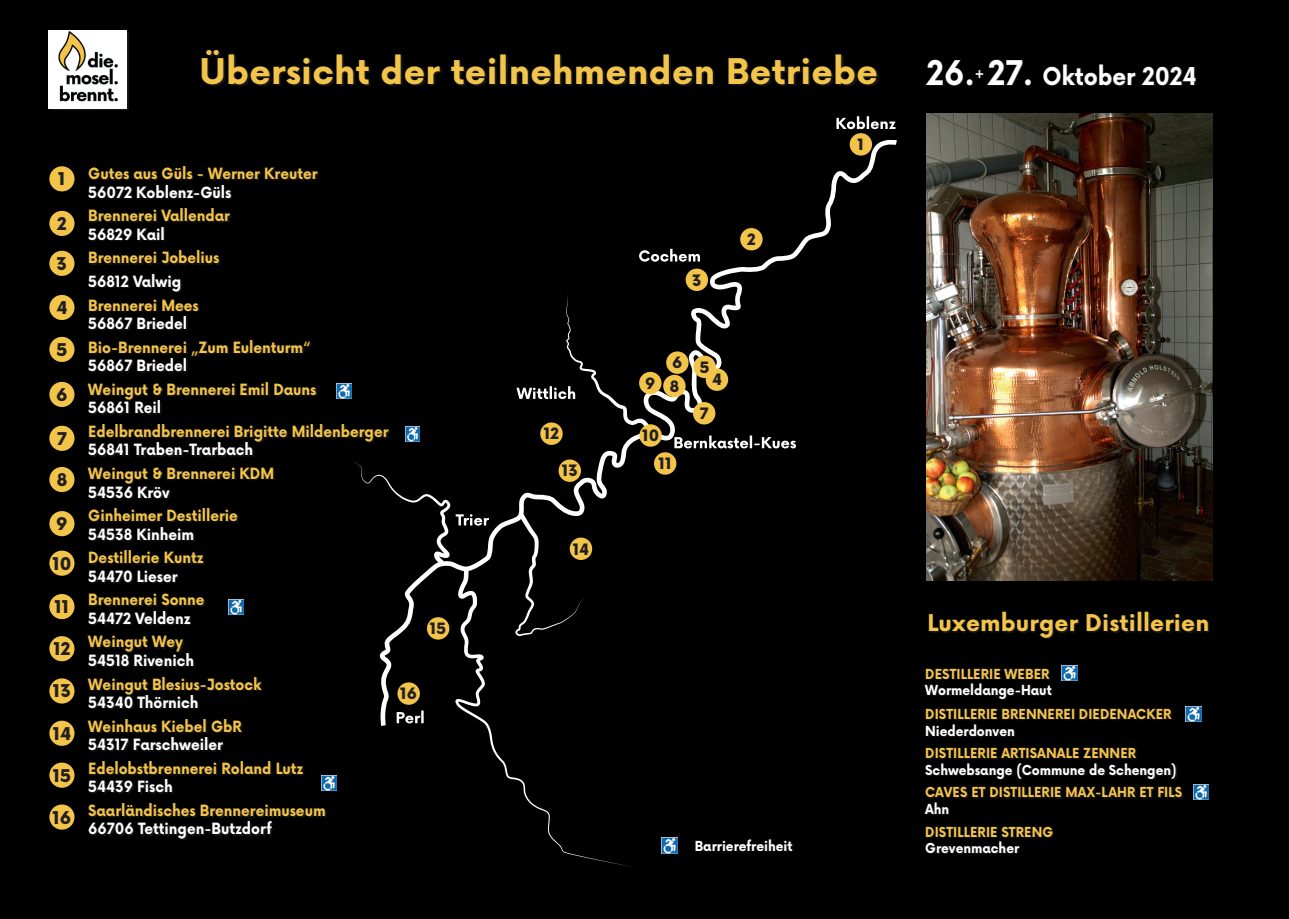
<style>
.page{position:relative;width:1289px;height:919px;background:#fff}
.page>*{position:absolute;margin:0;border:0;box-sizing:border-box;transform-origin:0 0}
.t1{font:700 34.5px "Now";letter-spacing:.01em;color:#f3c44a}
.t2{font:700 33.15px "Now";color:#fff;scale:.93 1}
.t3{font:700 24px "Now";color:#fff;scale:.93 1}
.t4{font:700 22.5px "Now";letter-spacing:.01em;color:#f3c44a}
.t5{font:900 17.1px "Now";color:#231f20}
.t6{font:900 15.3px "Now";color:#231f20}
.t7{font:700 15.15px "Now";color:#f3c44a;scale:.93 1}
.t8{font:700 15.15px "Now";color:#fff;scale:.93 1}
.t9{font:700 13.5px "Now";letter-spacing:.015em;color:#f3c44a;scale:.93 1}
.t10{font:700 13.5px "Now";color:#fff;scale:.93 1}
.t11{font:700 12.75px "Now";color:#fff;scale:.93 1}
.s1{font-size:33.15px}
</style>
<div class="page">
<div style="left:0;top:0;width:1288px;height:918px;background:#000"></div>
<div style="left:50px;top:32px;width:79px;height:79px;background:#231f20;opacity:.75"></div>
<img style="left:49px;top:30px;width:77px;height:78px">
<div style="left:925px;top:60px;width:272px;height:27px;background:#231f20;opacity:.75"></div>
<img style="left:926px;top:113px;width:286px;height:467px">
<svg style="left:390px;top:138px;width:506px;height:586px"></svg>
<svg style="left:455px;top:568px;width:179px;height:299px"></svg>
<svg style="left:515px;top:512px;width:71px;height:124px"></svg>
<svg style="left:836px;top:116px;width:59px;height:13px"></svg>
<svg style="left:396px;top:710px;width:27px;height:13px"></svg>
<svg style="left:390px;top:459px;width:99px;height:105px"></svg>
<svg style="left:674px;top:435px;width:122px;height:13px"></svg>
<svg style="left:639px;top:249px;width:61px;height:13px"></svg>
<svg style="left:516px;top:293px;width:137px;height:141px"></svg>
<div style="left:203px;top:51px;width:676px;height:35px;background:#231f20;opacity:.75"></div>
<div style="left:929px;top:612px;width:280px;height:27px;background:#231f20;opacity:.75"></div>
<div style="left:849px;top:133px;width:23px;height:22px;background:#f3c44a;border-radius:50%"></div>
<div style="left:666px;top:351px;width:22px;height:23px;background:#f3c44a;border-radius:50%"></div>
<div style="left:705px;top:368px;width:23px;height:23px;background:#f3c44a;border-radius:50%"></div>
<div style="left:693px;top:355px;width:22px;height:23px;background:#f3c44a;border-radius:50%"></div>
<div style="left:540px;top:422px;width:22px;height:23px;background:#f3c44a;border-radius:50%"></div>
<div style="left:558px;top:459px;width:23px;height:23px;background:#f3c44a;border-radius:50%"></div>
<div style="left:639px;top:424px;width:22px;height:22px;background:#f3c44a;border-radius:50%"></div>
<div style="left:569px;top:537px;width:23px;height:23px;background:#f3c44a;border-radius:50%"></div>
<div style="left:740px;top:228px;width:22px;height:22px;background:#f3c44a;border-radius:50%"></div>
<div style="left:925px;top:668px;width:258px;height:186px;background:#231f20;opacity:.75"></div>
<div style="left:693px;top:402px;width:22px;height:22px;background:#f3c44a;border-radius:50%"></div>
<div style="left:663px;top:375px;width:22px;height:22px;background:#f3c44a;border-radius:50%"></div>
<div style="left:639px;top:372px;width:22px;height:22px;background:#f3c44a;border-radius:50%"></div>
<div style="left:654px;top:452px;width:22px;height:22px;background:#f3c44a;border-radius:50%"></div>
<div style="left:397px;top:682px;width:23px;height:22px;background:#f3c44a;border-radius:50%"></div>
<div style="left:685px;top:268px;width:23px;height:23px;background:#f3c44a;border-radius:50%"></div>
<div style="left:88px;top:167px;width:302px;height:673px;background:#231f20;opacity:.75"></div>
<div style="left:49px;top:166px;width:25px;height:25px;background:#f3c44a;border-radius:50%"></div>
<div style="left:49px;top:211px;width:25px;height:25px;background:#f3c44a;border-radius:50%"></div>
<div style="left:49px;top:251px;width:25px;height:25px;background:#f3c44a;border-radius:50%"></div>
<div style="left:49px;top:295px;width:25px;height:25px;background:#f3c44a;border-radius:50%"></div>
<div style="left:49px;top:337px;width:25px;height:25px;background:#f3c44a;border-radius:50%"></div>
<div style="left:49px;top:382px;width:25px;height:25px;background:#f3c44a;border-radius:50%"></div>
<div style="left:49px;top:425px;width:25px;height:26px;background:#f3c44a;border-radius:50%"></div>
<div style="left:49px;top:467px;width:25px;height:25px;background:#f3c44a;border-radius:50%"></div>
<div style="left:49px;top:511px;width:25px;height:25px;background:#f3c44a;border-radius:50%"></div>
<div style="left:49px;top:550px;width:25px;height:25px;background:#f3c44a;border-radius:50%"></div>
<div style="left:49px;top:636px;width:25px;height:25px;background:#f3c44a;border-radius:50%"></div>
<div style="left:49px;top:678px;width:25px;height:25px;background:#f3c44a;border-radius:50%"></div>
<div style="left:49px;top:720px;width:25px;height:25px;background:#f3c44a;border-radius:50%"></div>
<div style="left:49px;top:762px;width:25px;height:25px;background:#f3c44a;border-radius:50%"></div>
<div style="left:49px;top:804px;width:25px;height:25px;background:#f3c44a;border-radius:50%"></div>
<div style="left:49px;top:594px;width:25px;height:25px;background:#f3c44a;border-radius:50%"></div>
<div style="left:427px;top:617px;width:22px;height:22px;background:#f3c44a;border-radius:50%"></div>
<img style="left:336px;top:383px;width:15px;height:15px">
<div style="left:696px;top:839px;width:98px;height:13px;background:#231f20;opacity:.75"></div>
<img style="left:661px;top:837px;width:16px;height:16px">
<img style="left:1193px;top:784px;width:15px;height:15px">
<img style="left:1061px;top:665px;width:16px;height:16px">
<img style="left:1185px;top:706px;width:16px;height:16px">
<img style="left:321px;top:775px;width:15px;height:15px">
<img style="left:228px;top:599px;width:15px;height:15px">
<h1 class="t1" style="left:199px;top:46px;width:680px">Übersicht der teilnehmenden Betriebe</h1>
<p class="t5" style="left:58px;top:167px;width:9px">1</p>
<p class="t5" style="left:57px;top:211px;width:11px">2</p>
<p class="t5" style="left:57px;top:251px;width:12px">3</p>
<p class="t5" style="left:56px;top:295px;width:13px">4</p>
<p class="t5" style="left:56px;top:337px;width:12px">5</p>
<p class="t5" style="left:56px;top:382px;width:13px">6</p>
<p class="t5" style="left:57px;top:426px;width:11px">7</p>
<p class="t5" style="left:57px;top:467px;width:12px">8</p>
<p class="t5" style="left:56px;top:511px;width:13px">9</p>
<p class="t5" style="left:52px;top:551px;width:21px">10</p>
<p class="t5" style="left:55px;top:594px;width:16px">11</p>
<p class="t5" style="left:53px;top:636px;width:18px">12</p>
<p class="t5" style="left:53px;top:678px;width:19px">13</p>
<p class="t5" style="left:53px;top:721px;width:20px">14</p>
<p class="t5" style="left:53px;top:763px;width:20px">15</p>
<p class="t5" style="left:53px;top:804px;width:20px">16</p>
<p class="t7" style="left:88px;top:162px;width:248px">Gutes aus Güls - Werner Kreuter</p>
<p class="t8" style="left:88px;top:181px;width:155px">56072 Koblenz-Güls</p>
<p class="t7" style="left:88px;top:204px;width:154px">Brennerei Vallendar</p>
<p class="t8" style="left:88px;top:223px;width:84px">56829 Kail</p>
<p class="t7" style="left:88px;top:247px;width:143px">Brennerei Jobelius</p>
<p class="t8" style="left:88px;top:270px;width:102px">56812 Valwig</p>
<p class="t7" style="left:88px;top:294px;width:120px">Brennerei Mees</p>
<p class="t8" style="left:88px;top:312px;width:108px">56867 Briedel</p>
<p class="t7" style="left:88px;top:336px;width:241px">Bio-Brennerei „Zum Eulenturm“</p>
<p class="t8" style="left:88px;top:354px;width:108px">56867 Briedel</p>
<p class="t7" style="left:88px;top:378px;width:247px">Weingut &amp; Brennerei Emil Dauns</p>
<p class="t8" style="left:88px;top:396px;width:80px">56861 Reil</p>
<p class="t7" style="left:88px;top:420px;width:324px">Edelbrandbrennerei Brigitte Mildenberger</p>
<p class="t8" style="left:88px;top:438px;width:179px">56841 Traben-Trarbach</p>
<p class="t7" style="left:88px;top:462px;width:201px">Weingut &amp; Brennerei KDM</p>
<p class="t8" style="left:88px;top:481px;width:89px">54536 Kröv</p>
<p class="t7" style="left:88px;top:504px;width:162px">Ginheimer Destillerie</p>
<p class="t8" style="left:88px;top:523px;width:115px">54538 Kinheim</p>
<p class="t7" style="left:88px;top:546px;width:126px">Destillerie Kuntz</p>
<p class="t8" style="left:88px;top:565px;width:97px">54470 Lieser</p>
<p class="t7" style="left:88px;top:588px;width:127px">Brennerei Sonne</p>
<p class="t8" style="left:88px;top:607px;width:111px">54472 Veldenz</p>
<p class="t7" style="left:88px;top:630px;width:104px">Weingut Wey</p>
<p class="t8" style="left:88px;top:649px;width:115px">54518 Rivenich</p>
<p class="t7" style="left:88px;top:672px;width:188px">Weingut Blesius-Jostock</p>
<p class="t8" style="left:88px;top:691px;width:120px">54340 Thörnich</p>
<p class="t7" style="left:88px;top:714px;width:167px">Weinhaus Kiebel GbR</p>
<p class="t8" style="left:88px;top:733px;width:146px">54317 Farschweiler</p>
<p class="t7" style="left:88px;top:757px;width:233px">Edelobstbrennerei Roland Lutz</p>
<p class="t8" style="left:88px;top:775px;width:92px">54439 Fisch</p>
<p class="t7" style="left:88px;top:799px;width:257px">Saarländisches Brennereimuseum</p>
<p class="t8" style="left:88px;top:817px;width:199px">66706 Tettingen-Butzdorf</p>
<p class="t6" style="left:400px;top:682px;width:18px">16</p>
<p class="t6" style="left:430px;top:617px;width:18px">15</p>
<p class="t6" style="left:544px;top:423px;width:17px">12</p>
<p class="t6" style="left:562px;top:460px;width:17px">13</p>
<p class="t6" style="left:572px;top:538px;width:18px">14</p>
<p class="t6" style="left:692px;top:269px;width:11px">3</p>
<p class="t6" style="left:747px;top:228px;width:10px">2</p>
<p class="t6" style="left:672px;top:352px;width:12px">6</p>
<p class="t6" style="left:645px;top:373px;width:35px">9 8</p>
<p class="t6" style="left:642px;top:424px;width:18px">10</p>
<p class="t6" style="left:658px;top:452px;width:15px">11</p>
<p class="t6" style="left:699px;top:356px;width:11px">5</p>
<p class="t6" style="left:712px;top:369px;width:11px">4</p>
<p class="t6" style="left:700px;top:402px;width:10px">7</p>
<p class="t6" style="left:857px;top:133px;width:8px">1</p>
<p class="t10" style="left:694px;top:835px;width:106px">Barrierefreiheit</p>
<h2 class="t2" style="left:926px;top:48px;width:53px">26.</h2>
<p class="t11" style="left:974px;top:64px;width:12px">+</p>
<h3 class="t3" style="left:987px;top:58px;width:226px"><span class="s1">27.</span> Oktober 2024</h3>
<h3 class="t4" style="left:927px;top:606px;width:283px">Luxemburger Distillerien</h3>
<p class="t9" style="left:925px;top:664px;width:135px">DESTILLERIE WEBER</p>
<p class="t10" style="left:925px;top:680px;width:137px">Wormeldange-Haut</p>
<p class="t9" style="left:925px;top:704px;width:266px">DISTILLERIE BRENNEREI DIEDENACKER</p>
<p class="t10" style="left:925px;top:721px;width:98px">Niederdonven</p>
<p class="t9" style="left:925px;top:743px;width:228px">DISTILLERIE ARTISANALE ZENNER</p>
<p class="t10" style="left:925px;top:760px;width:272px">Schwebsange (Commune de Schengen)</p>
<p class="t9" style="left:925px;top:782px;width:278px">CAVES ET DISTILLERIE MAX-LAHR ET FILS</p>
<p class="t10" style="left:925px;top:799px;width:27px">Ahn</p>
<p class="t9" style="left:925px;top:821px;width:139px">DISTILLERIE STRENG</p>
<p class="t10" style="left:925px;top:838px;width:103px">Grevenmacher</p>
</div>
